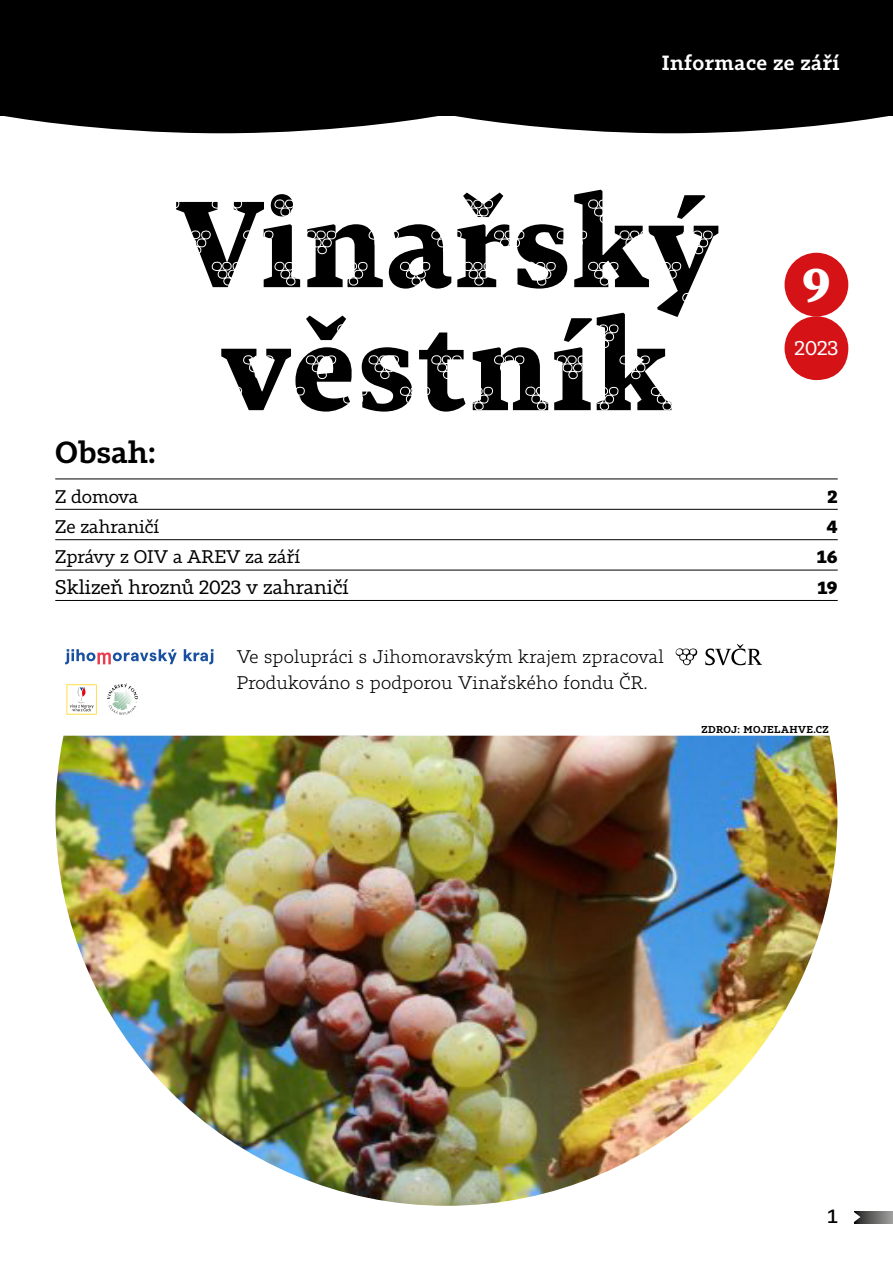
<style>
.page{position:relative;width:893px;height:1263px;background:#fff}
.page>*{position:absolute;margin:0;border:0;box-sizing:border-box;transform-origin:0 0}
.t1{font:700 120px/123px "Tabac G3";letter-spacing:.02em;color:#000;text-align:center}
.t2{font:700 48px "Tabac G3";color:#fff}
.t3{font:600 30px "Tabac Slab";color:#000}
.t4{font:600 20.25px "Tabac Slab";letter-spacing:.02em;color:#fff}
.t5{font:20.25px "Tabac Slab";color:#fff}
.t6{font:19.5px "Tabac Slab";color:#000}
.t7{font:500 19.5px "Tabac Slab";color:#000}
.t8{font:300 18px/25.5px "Tabac Slab";letter-spacing:.01em;color:#000}
.t9{font:18px "Tabac Slab";color:#000}
.t10{font:700 18px "Tabac Slab";color:#000}
.t11{font:600 9.9px "Tabac Slab";letter-spacing:.04em;color:#000}
</style>
<div class="page">
<img style="left:56px;top:736px;width:781px;height:470px">
<svg style="left:860px;top:1211px;width:33px;height:12px"></svg>
<svg style="left:854px;top:1211px;width:6px;height:12px"></svg>
<div style="left:784px;top:316px;width:64px;height:64px;background:#d51317;border-radius:50%"></div>
<div style="left:0;top:0;width:893px;height:115px;background:#000"></div>
<svg style="left:0;top:115px;width:442px;height:18px"></svg>
<svg style="left:451px;top:115px;width:442px;height:18px"></svg>
<div style="left:784px;top:253px;width:64px;height:63px;background:#d51317;border-radius:50%"></div>
<svg style="left:705px;top:644px;width:57px;height:21px"></svg>
<svg style="left:676px;top:648px;width:21px;height:17px"></svg>
<hr style="left:55px;top:479px;width:783px;height:1px;background:#000">
<hr style="left:55px;top:509px;width:783px;height:1px;background:#000">
<hr style="left:55px;top:539px;width:783px;height:1px;background:#000">
<hr style="left:55px;top:570px;width:783px;height:1px;background:#000">
<hr style="left:55px;top:600px;width:783px;height:1px;background:#000">
<svg style="left:65px;top:649px;width:112px;height:15px"></svg>
<svg style="left:184px;top:649px;width:29px;height:15px"></svg>
<svg style="left:107px;top:683px;width:31px;height:32px"></svg>
<svg style="left:66px;top:684px;width:31px;height:31px"></svg>
<svg style="left:67px;top:684px;width:30px;height:30px"></svg>
<p class="t4" style="left:662px;top:50px;width:179px">Informace ze září</p>
<h3 class="t3" style="left:55px;top:434px;width:102px">Obsah:</h3>
<h1 class="t1" style="left:176px;top:181px;width:542px">Vinařský věstník</h1>
<h2 class="t2" style="left:802px;top:252px;width:30px">9</h2>
<p class="t5" style="left:795px;top:336px;width:45px">2023</p>
<p class="t9" style="left:55px;top:485px;width:84px">Z domova</p>
<p class="t10" style="left:828px;top:485px;width:12px">2</p>
<p class="t9" style="left:55px;top:516px;width:106px">Ze zahraničí</p>
<p class="t10" style="left:827px;top:515px;width:12px">4</p>
<p class="t9" style="left:55px;top:546px;width:247px">Zprávy z OIV a AREV za září</p>
<p class="t10" style="left:817px;top:546px;width:22px">16</p>
<p class="t6" style="left:55px;top:575px;width:295px">Sklizeň hroznů 2023 v zahraničí</p>
<p class="t10" style="left:818px;top:576px;width:21px">19</p>
<p class="t8" style="left:237px;top:644px;width:428px">Ve spolupráci s Jihomoravským krajem zpracoval<br>Produkováno s podporou Vinařského fondu ČR.</p>
<p class="t11" style="left:701px;top:723px;width:129px">ZDROJ: MOJELAHVE.CZ</p>
<p class="t7" style="left:828px;top:1204px;width:12px">1</p>
</div>
